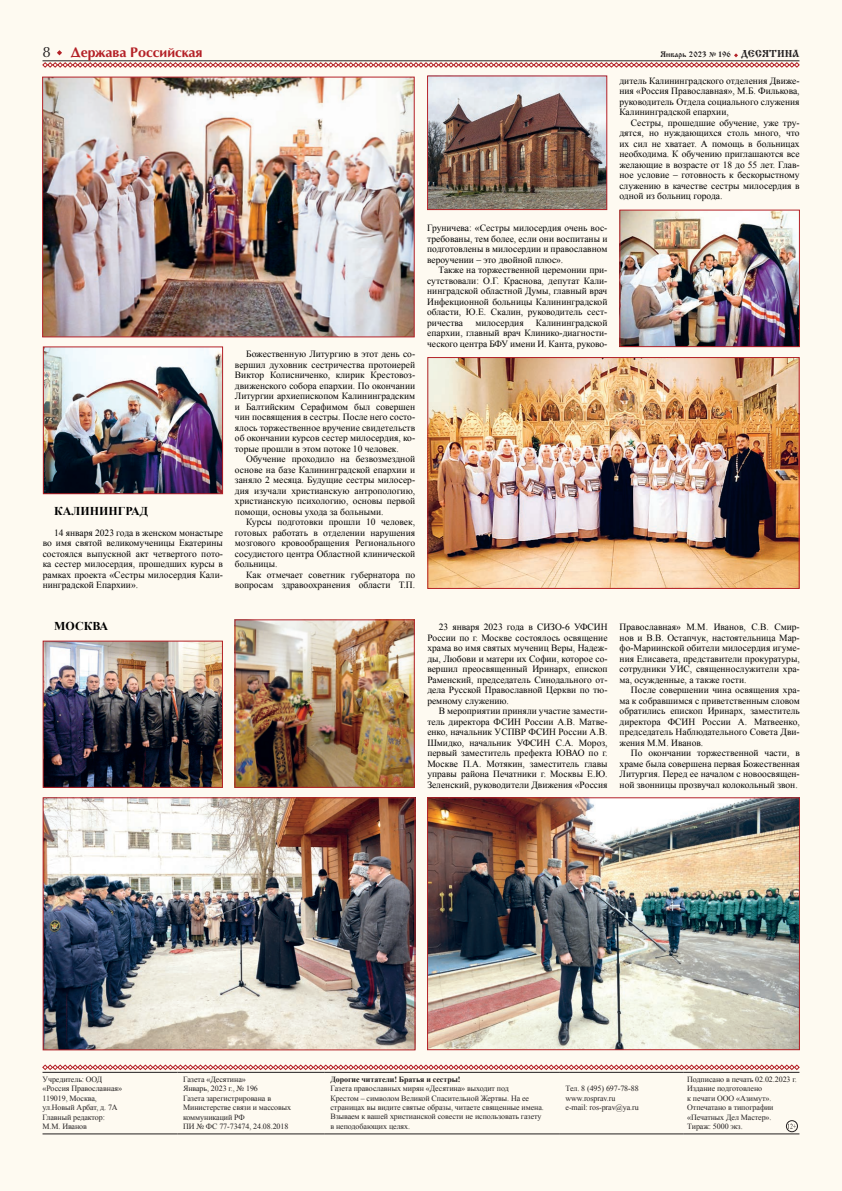
<style>
.page{position:relative;width:842px;height:1191px;background:#fefaf1}
.page>*{position:absolute;margin:0;border:0;box-sizing:border-box;transform-origin:0 0}
.t1{font:15px "AG Opus C";color:#231f20}
.t2{font:700 14px "AG Opus C";color:#b42127}
.t3{font:700 12px "Times New Roman";color:#000}
.t4{font:9.5px/10.5px "Times New Roman";color:#000;text-align:justify}
.t5{font:8px/9.4px "Times New Roman";letter-spacing:-.01em;color:#231f20}
.t6{font:700 8px "Times New Roman";letter-spacing:-.01em;color:#231f20}
.t7{font:8px "Izhitsa C";color:#231f20}
.s1{font-family:"Minion Pro";font-weight:700}
.s2{font-size:10px}
</style>
<div class="page">
<svg style="left:42px;top:50px;width:758px;height:18px"></svg>
<hr style="left:43px;top:61px;width:756px;height:1px;background:#231f20">
<hr style="left:43px;top:1072px;width:134px;height:1px;background:#231f20">
<hr style="left:177px;top:1072px;width:148px;height:1px;background:#231f20">
<hr style="left:325px;top:1072px;width:235px;height:1px;background:#231f20">
<hr style="left:560px;top:1072px;width:123px;height:1px;background:#231f20">
<hr style="left:683px;top:1072px;width:116px;height:1px;background:#231f20">
<hr style="left:43px;top:1133px;width:134px;height:1px;background:#231f20">
<hr style="left:177px;top:1133px;width:148px;height:1px;background:#231f20">
<hr style="left:325px;top:1133px;width:235px;height:1px;background:#231f20">
<hr style="left:560px;top:1133px;width:123px;height:1px;background:#231f20">
<hr style="left:683px;top:1133px;width:116px;height:1px;background:#231f20">
<svg style="left:42px;top:1064px;width:758px;height:6px"></svg>
<svg style="left:788px;top:1123px;width:8px;height:5px"></svg>
<div style="left:786px;top:1120px;width:12px;height:11px;border:1px solid #231f20;border-radius:50%"></div>
<img style="left:430px;top:359px;width:367px;height:227px">
<div style="left:428px;top:357px;width:371px;height:231px;border:1px solid #b42127"></div>
<img style="left:45px;top:349px;width:176px;height:143px">
<div style="left:43px;top:347px;width:180px;height:147px;border:1px solid #b42127"></div>
<img style="left:622px;top:212px;width:176px;height:133px">
<div style="left:620px;top:210px;width:180px;height:137px;border:1px solid #b42127"></div>
<img style="left:44px;top:79px;width:368px;height:256px">
<div style="left:42px;top:77px;width:372px;height:260px;border:1px solid #b42127"></div>
<img style="left:429px;top:78px;width:176px;height:130px">
<div style="left:427px;top:76px;width:180px;height:134px;border:1px solid #b42127"></div>
<img style="left:45px;top:799px;width:368px;height:249px">
<div style="left:43px;top:797px;width:372px;height:253px;border:1px solid #b42127"></div>
<img style="left:45px;top:643px;width:176px;height:142px">
<div style="left:43px;top:641px;width:180px;height:146px;border:1px solid #b42127"></div>
<img style="left:237px;top:621px;width:176px;height:164px">
<div style="left:235px;top:619px;width:180px;height:168px;border:1px solid #b42127"></div>
<img style="left:429px;top:799px;width:369px;height:249px">
<div style="left:427px;top:797px;width:373px;height:253px;border:1px solid #b42127"></div>
<h1 class="t1" style="left:43px;top:44px;width:10px">8</h1>
<h2 class="t2" style="left:71px;top:44px;width:133px">Держава Российская</h2>
<p class="t7" style="left:660px;top:50px;width:140px">Январь 2023 <span class="s1">№</span> 196 <span class="s2">ДЕСЯТИНА</span></p>
<p class="t3" style="left:54px;top:502px;width:95px">КАЛИНИНГРАД</p>
<p class="t4" style="left:43px;top:527px;width:182px;text-indent:11px">14 января 2023 года в женском монастыре во имя святой великомученицы Екатерины состоялся выпускной акт четвертого пото&shy;ка сестер милосердия, прошедших курсы в рамках проекта «Сестры милосердия Кали&shy;нинградской Епархии».</p>
<p class="t4" style="left:235px;top:348px;width:182px;text-indent:11px">Божественную Литургию в этот день со&shy;вершил духовник сестричества протоиерей Виктор Колисниченко, клирик Крестовоз&shy;движенского собора епархии. По окончании Литургии архиепископом Калининградским и Балтийским Серафимом был совершен чин посвящения в сестры. После него состо&shy;ялось торжественное вручение свидетельств об окончании курсов сестер милосердия, ко&shy;торые прошли в этом потоке 10 человек.</p>
<p class="t4" style="left:235px;top:453px;width:182px;text-indent:11px">Обучение проходило на безвозмездной основе на базе Калининградской епархии и заняло 2 месяца. Будущие сестры милосер&shy;дия изучали христианскую антропологию, христианскую психологию, основы первой помощи, основы ухода за больными.</p>
<p class="t4" style="left:235px;top:516px;width:182px;text-indent:11px">Курсы подготовки прошли 10 человек, готовых работать в отделении нарушения мозгового кровообращения Регионального сосудистого центра Областной клинической больницы.</p>
<p class="t4" style="left:235px;top:569px;width:182px;text-align:right">Как отмечает советник губернатора по вопросам здравоохранения области Т.П.</p>
<p class="t4" style="left:427px;top:222px;width:182px">Груничева: «Сестры милосердия очень вос&shy;требованы, тем более, если они воспитаны и подготовлены в милосердии и православном вероучении – это двойной плюс».</p>
<p class="t4" style="left:427px;top:264px;width:182px;text-indent:11px">Также на торжественной церемонии при&shy;сутствовали: О.Г. Краснова, депутат Кали&shy;нинградской областной Думы, главный врач Инфекционной больницы Калининградской области, Ю.Е. Скалин, руководитель сест&shy;ричества</p>
<p class="t4" style="left:427px;top:317px;width:182px;text-indent:109px">Калининградской епархии, главный врач Клинико-диагности&shy;ческого центра БФУ имени И. Канта, руково-</p>
<p class="t4" style="left:475px;top:317px;width:50px">милосердия</p>
<p class="t4" style="left:619px;top:75px;width:182px">дитель Калининградского отделения Движе&shy;ния «Россия Православная», М.Б. Филькова, руководитель Отдела социального служения Калининградской епархии,</p>
<p class="t4" style="left:619px;top:117px;width:182px;text-indent:11px">Сестры, прошедшие обучение, уже тру&shy;дятся, но нуждающихся столь много, что их сил не хватает. А помощь в больницах необходима. К обучению приглашаются все желающие в возрасте от 18 до 55 лет. Глав&shy;ное условие – готовность к бескорыстному служению в качестве сестры милосердия в одной из больниц города.</p>
<p class="t3" style="left:54px;top:618px;width:56px">МОСКВА</p>
<p class="t4" style="left:427px;top:621px;width:182px;text-indent:11px">23 января 2023 года в СИЗО-6 УФСИН России по г. Москве состоялось освящение храма во имя святых мучениц Веры, Надеж&shy;ды, Любови и матери их Софии, которое со&shy;вершил преосвященный Иринарх, епископ Раменский, председатель Синодального от&shy;дела Русской Православной Церкви по тю&shy;ремному служению.</p>
<p class="t4" style="left:427px;top:705px;width:182px;text-indent:11px">В мероприятии приняли участие замести&shy;тель директора ФСИН России А.В. Матве&shy;енко, начальник УСПВР ФСИН России А.В.<br>Шмидко, начальник УФСИН С.А. Мороз, первый заместитель префекта ЮВАО по г.<br>Москве П.А. Мотякин, заместитель главы управы района Печатники г. Москвы Е.Ю.<br>Зеленский, руководители Движения «Россия</p>
<p class="t4" style="left:620px;top:621px;width:182px">Православная» М.М. Иванов, С.В. Смир&shy;нов и В.В. Остапчук, настоятельница Мар&shy;фо-Мариинской обители милосердия игуме&shy;ния Елисавета, представители прокуратуры, сотрудники УИС, священнослужители хра&shy;ма, осужденные, а также гости.</p>
<p class="t4" style="left:620px;top:684px;width:182px;text-indent:11px">После совершении чина освящения хра&shy;ма к собравшимся с приветственным словом обратились епископ Иринарх, заместитель директора ФСИН России А. Матвеенко, председатель Наблюдательного Совета Дви&shy;жения М.М. Иванов.</p>
<p class="t4" style="left:620px;top:747px;width:182px;text-indent:11px">По окончании торжественной части, в храме была совершена первая Божественная Литургия. Перед ее началом с новоосвящен&shy;ной звонницы прозвучал колокольный звон.</p>
<p class="t5" style="left:43px;top:1074px;width:81px">Учредитель: ООД «Россия Православная»<br>119019, Москва, ул.Новый Арбат, д. 7А<br>Главный редактор:<br>М.М. Иванов</p>
<p class="t5" style="left:183px;top:1074px;width:110px">Газета «Десятина»<br>Январь, 2023 г., № 196<br>Газета зарегистрирована в<br>Министерстве связи и массовых коммуникаций РФ<br>ПИ № ФС 77-73474, 24.08.2018</p>
<p class="t6" style="left:330px;top:1073px;width:132px">Дорогие читатели! Братья и сестры!</p>
<p class="t5" style="left:330px;top:1083px;width:215px">Газета православных мирян «Десятина» выходит под<br>Крестом – символом Великой Спасительной Жертвы. На ее страницах вы видите cвятые образы, читаете священные имена.<br>Взываем к вашей христианской совести не использовать газету в неподобающих целях.</p>
<p class="t5" style="left:566px;top:1083px;width:75px">Тел. 8 (495) 697-78-88 www.rosprav.ru e-mail: ros-prav@ya.ru</p>
<p class="t5" style="left:687px;top:1074px;width:111px">Подписано в печать 02.02.2023 г.<br>Издание подготовлено<br>к печати ООО «Азимут».<br>Отпечатано в типографии «Печатных Дел Мастер».<br>Тираж: 5000 экз.</p>
</div>
